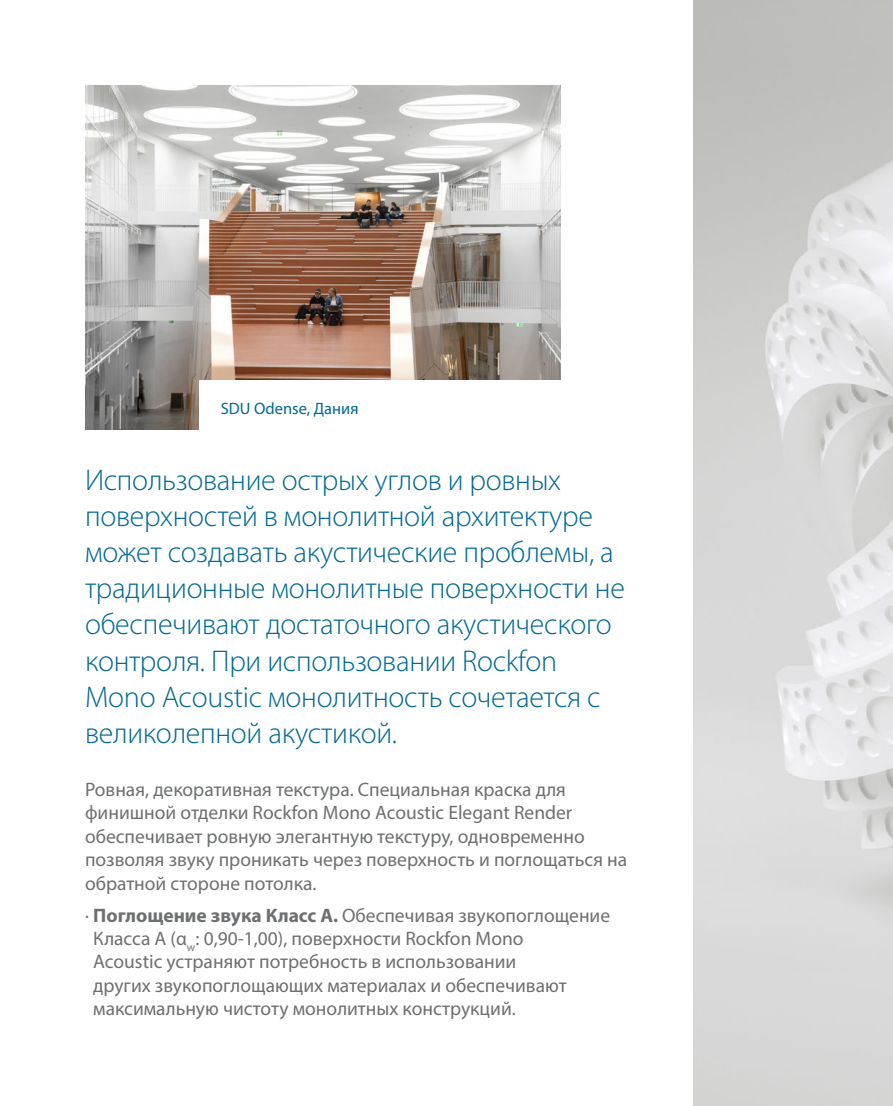
<style>
.page{position:relative;width:893px;height:1106px;background:#fff}
.page>*{position:absolute;margin:0;border:0;box-sizing:border-box;transform-origin:0 0}
.t1{font:300 30px/36px "Myriad Pro";letter-spacing:-.01em;color:#006893}
.t2{font:19.5px/23.4px "Myriad Pro";color:#6d6f71}
.t3{font:16.5px "Myriad Pro";color:#006893}
.s1{font-weight:700}
</style>
<div class="page">
<img style="left:693px;top:0;width:200px;height:1106px">
<img style="left:85px;top:85px;width:476px;height:344px">
<div style="left:200px;top:380px;width:370px;height:71px;background:#fff"></div>
<p class="t3" style="left:221px;top:398px;width:139px">SDU Odense, Дания</p>
<p class="t1" style="left:85px;top:462px;width:541px">Использование острых углов и ровных поверхностей в монолитной архитектуре может создавать акустические проблемы, а традиционные монолитные поверхности не обеспечивают достаточного акустического контроля. При использовании Rockfon Mono Acoustic монолитность сочетается с великолепной акустикой.</p>
<p class="t2" style="left:85px;top:777px;width:544px">Ровная, декоративная текстура. Специальная краска для финишной отделки Rockfon Mono Acoustic Elegant Render обеспечивает ровную элегантную текстуру, одновременно позволяя звуку проникать через поверхность и поглощаться на обратной стороне потолка.</p>
<p class="t2" style="left:93px;top:903px;width:518px;text-indent:-8px">· <span class="s1">Поглощение звука Класс A.</span> Обеспечивая звукопоглощение Класса А (α<sub>w</sub>: 0,90-1,00), поверхности Rockfon Mono<br>Acoustic устраняют потребность в использовании<br>других звукопоглощающих материалах и обеспечивают максимальную чистоту монолитных конструкций.</p>
</div>
